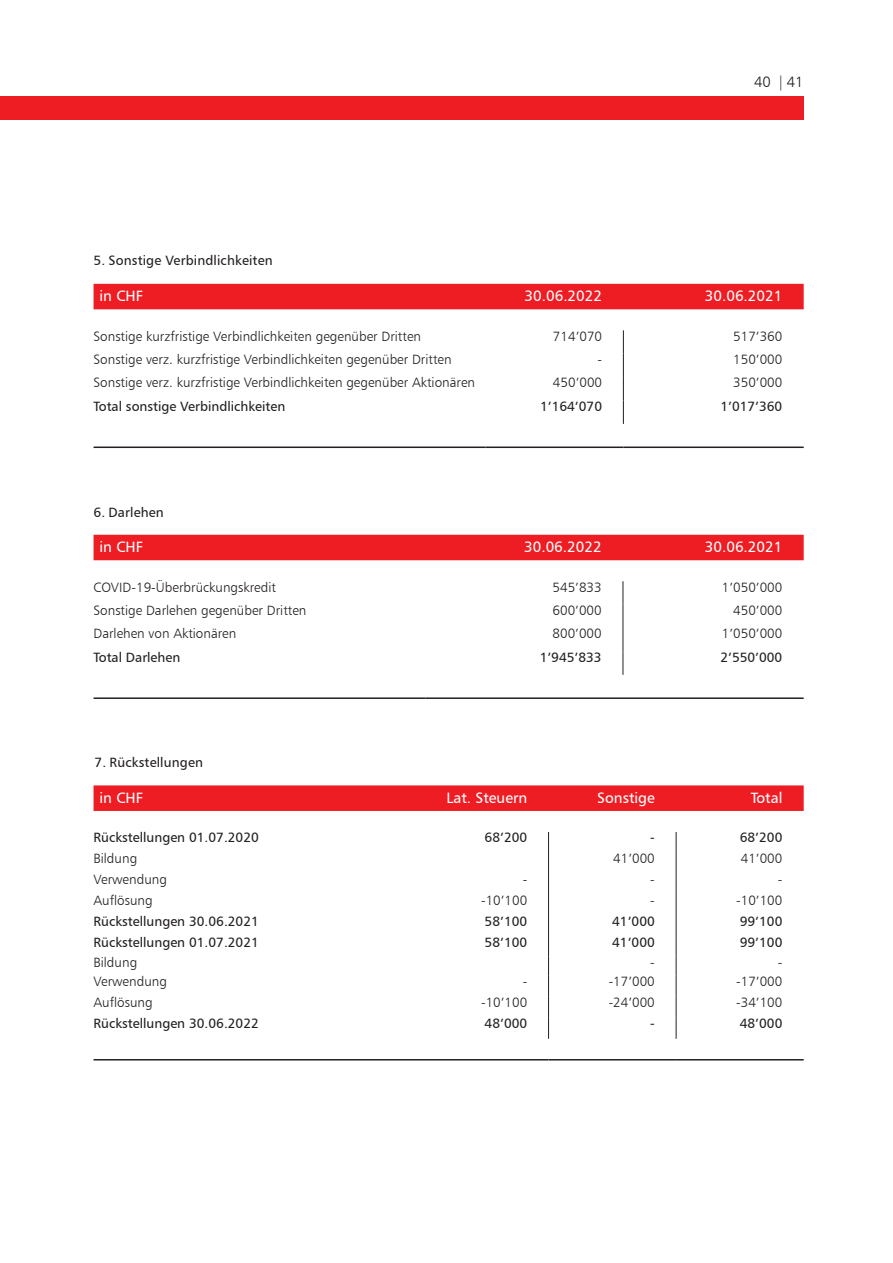
<style>
.page{position:relative;width:893px;height:1263px;background:#fff}
.page>*{position:absolute;margin:0;border:0;box-sizing:border-box;transform-origin:0 0}
.t1{font:15px "Humanist 777 BT Roman B";color:#fff}
.t2{font:15px "Humanist 777 BT Light B";color:#231f20}
.t3{font:13.5px "Humanist 777 BT Light B";color:#231f20}
.title_h4{font:13.5px "Humanist 777 BT Roman B";color:#231f20}
</style>
<div class="page">
<div style="left:0;top:96px;width:804px;height:23px;background:#ee1d23"></div>
<div style="left:94px;top:284px;width:710px;height:25px;background:#ee1d23"></div>
<hr style="left:94px;top:446px;width:392px;height:2px;background:#231f20">
<hr style="left:486px;top:446px;width:137px;height:2px;background:#231f20">
<hr style="left:623px;top:446px;width:181px;height:2px;background:#231f20">
<svg style="left:623px;top:330px;width:1px;height:94px"></svg>
<div style="left:94px;top:535px;width:710px;height:25px;background:#ee1d23"></div>
<hr style="left:94px;top:697px;width:332px;height:2px;background:#231f20">
<hr style="left:426px;top:697px;width:197px;height:2px;background:#231f20">
<hr style="left:623px;top:697px;width:181px;height:2px;background:#231f20">
<svg style="left:623px;top:581px;width:1px;height:94px"></svg>
<svg style="left:94px;top:785px;width:710px;height:26px;background:#ee2127"></svg>
<svg style="left:548px;top:832px;width:1px;height:207px"></svg>
<svg style="left:676px;top:832px;width:1px;height:207px"></svg>
<hr style="left:94px;top:1059px;width:327px;height:1px;background:#231f20">
<hr style="left:421px;top:1059px;width:128px;height:1px;background:#231f20">
<hr style="left:549px;top:1059px;width:127px;height:1px;background:#231f20">
<hr style="left:676px;top:1059px;width:128px;height:1px;background:#231f20">
<p class="title_h4" style="left:94px;top:252px;width:181px">5. Sonstige Verbindlichkeiten</p>
<p class="t2" style="left:754px;top:72px;width:51px">40 |41</p>
<p class="t1" style="left:99px;top:287px;width:45px">in CHF</p>
<p class="t1" style="left:525px;top:287px;width:79px">30.06.2022</p>
<p class="t1" style="left:705px;top:287px;width:79px">30.06.2021</p>
<p class="t3" style="left:94px;top:328px;width:329px">Sonstige kurzfristige Verbindlichkeiten gegenüber Dritten</p>
<p class="t3" style="left:553px;top:328px;width:51px">714’070</p>
<p class="t3" style="left:733px;top:328px;width:51px">517’360</p>
<p class="t3" style="left:94px;top:351px;width:360px">Sonstige verz. kurzfristige Verbindlichkeiten gegenüber Dritten</p>
<p class="t3" style="left:598px;top:351px;width:6px">-</p>
<p class="t3" style="left:733px;top:351px;width:51px">150’000</p>
<p class="t3" style="left:94px;top:374px;width:383px">Sonstige verz. kurzfristige Verbindlichkeiten gegenüber Aktionären</p>
<p class="t3" style="left:553px;top:374px;width:51px">450’000</p>
<p class="t3" style="left:733px;top:374px;width:51px">350’000</p>
<p class="title_h4" style="left:94px;top:398px;width:193px">Total sonstige Verbindlichkeiten</p>
<p class="title_h4" style="left:540px;top:398px;width:63px">1’164’070</p>
<p class="title_h4" style="left:720px;top:398px;width:63px">1’017’360</p>
<p class="title_h4" style="left:94px;top:504px;width:72px">6. Darlehen</p>
<p class="t1" style="left:99px;top:537px;width:45px">in CHF</p>
<p class="t1" style="left:524px;top:537px;width:79px">30.06.2022</p>
<p class="t1" style="left:705px;top:537px;width:79px">30.06.2021</p>
<p class="t3" style="left:94px;top:578px;width:184px">COVID-19-Überbrückungskredit</p>
<p class="t3" style="left:553px;top:578px;width:51px">545’833</p>
<p class="t3" style="left:722px;top:578px;width:62px">1’050’000</p>
<p class="t3" style="left:94px;top:602px;width:214px">Sonstige Darlehen gegenüber Dritten</p>
<p class="t3" style="left:553px;top:602px;width:51px">600’000</p>
<p class="t3" style="left:733px;top:602px;width:51px">450’000</p>
<p class="t3" style="left:94px;top:625px;width:144px">Darlehen von Aktionären</p>
<p class="t3" style="left:553px;top:625px;width:51px">800’000</p>
<p class="t3" style="left:722px;top:625px;width:62px">1’050’000</p>
<p class="title_h4" style="left:94px;top:649px;width:88px">Total Darlehen</p>
<p class="title_h4" style="left:540px;top:649px;width:63px">1’945’833</p>
<p class="title_h4" style="left:720px;top:649px;width:63px">2’550’000</p>
<p class="title_h4" style="left:95px;top:754px;width:110px">7. Rückstellungen</p>
<p class="t1" style="left:99px;top:788px;width:45px">in CHF</p>
<p class="t1" style="left:446px;top:788px;width:82px">Lat. Steuern</p>
<p class="t1" style="left:597px;top:788px;width:59px">Sonstige</p>
<p class="t1" style="left:751px;top:788px;width:33px">Total</p>
<p class="title_h4" style="left:94px;top:829px;width:167px">Rückstellungen 01.07.2020</p>
<p class="title_h4" style="left:485px;top:829px;width:44px">68’200</p>
<p class="title_h4" style="left:650px;top:829px;width:6px">-</p>
<p class="title_h4" style="left:740px;top:829px;width:44px">68’200</p>
<p class="t3" style="left:94px;top:850px;width:45px">Bildung</p>
<p class="t3" style="left:613px;top:850px;width:43px">41’000</p>
<p class="t3" style="left:741px;top:850px;width:43px">41’000</p>
<p class="t3" style="left:94px;top:871px;width:75px">Verwendung</p>
<p class="t3" style="left:523px;top:871px;width:6px">-</p>
<p class="t3" style="left:650px;top:871px;width:6px">-</p>
<p class="t3" style="left:778px;top:871px;width:6px">-</p>
<p class="t3" style="left:94px;top:892px;width:61px">Auflösung</p>
<p class="t3" style="left:481px;top:892px;width:48px">-10’100</p>
<p class="t3" style="left:650px;top:892px;width:6px">-</p>
<p class="t3" style="left:736px;top:892px;width:48px">-10’100</p>
<p class="title_h4" style="left:94px;top:913px;width:167px">Rückstellungen 30.06.2021</p>
<p class="title_h4" style="left:485px;top:913px;width:44px">58’100</p>
<p class="title_h4" style="left:612px;top:913px;width:44px">41’000</p>
<p class="title_h4" style="left:740px;top:913px;width:44px">99’100</p>
<p class="title_h4" style="left:94px;top:934px;width:167px">Rückstellungen 01.07.2021</p>
<p class="title_h4" style="left:485px;top:934px;width:44px">58’100</p>
<p class="title_h4" style="left:612px;top:934px;width:44px">41’000</p>
<p class="title_h4" style="left:740px;top:934px;width:44px">99’100</p>
<p class="t3" style="left:94px;top:954px;width:45px">Bildung</p>
<p class="t3" style="left:650px;top:954px;width:6px">-</p>
<p class="t3" style="left:778px;top:954px;width:6px">-</p>
<p class="t3" style="left:94px;top:973px;width:75px">Verwendung</p>
<p class="t3" style="left:523px;top:973px;width:6px">-</p>
<p class="t3" style="left:609px;top:973px;width:48px">-17’000</p>
<p class="t3" style="left:736px;top:973px;width:48px">-17’000</p>
<p class="t3" style="left:94px;top:994px;width:61px">Auflösung</p>
<p class="t3" style="left:481px;top:994px;width:48px">-10’100</p>
<p class="t3" style="left:609px;top:994px;width:48px">-24’000</p>
<p class="t3" style="left:736px;top:994px;width:48px">-34’100</p>
<p class="title_h4" style="left:94px;top:1015px;width:167px">Rückstellungen 30.06.2022</p>
<p class="title_h4" style="left:485px;top:1015px;width:44px">48’000</p>
<p class="title_h4" style="left:650px;top:1015px;width:6px">-</p>
<p class="title_h4" style="left:740px;top:1015px;width:44px">48’000</p>
</div>
